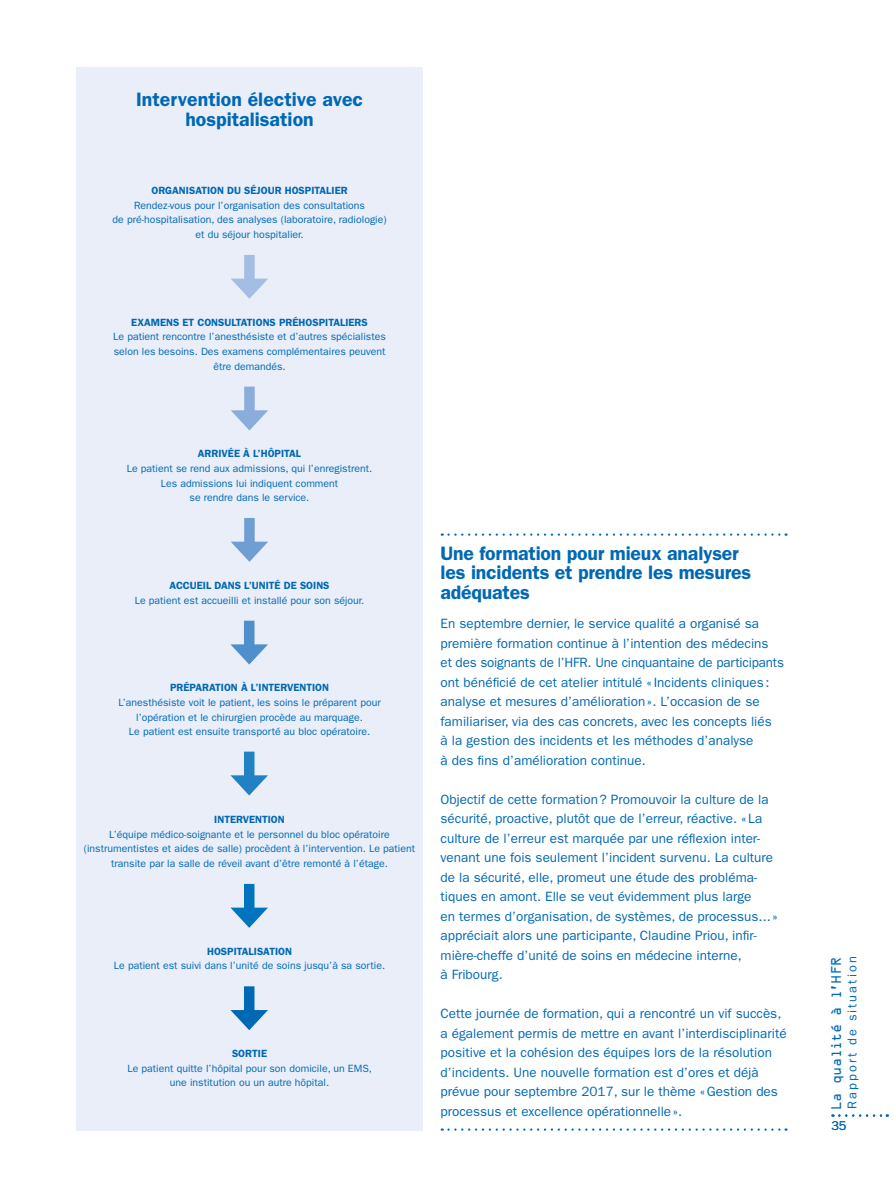
<style>
.page{position:relative;width:893px;height:1191px;background:#fff}
.page>*{position:absolute;margin:0;border:0;box-sizing:border-box;transform-origin:0 0}
.t1{font:600 19.5px/19.5px "ITC Franklin Gothic Std";letter-spacing:-.01em;color:#0068b4;text-align:center}
.t2{font:13.5px/19.5px "ITC Franklin Gothic Std";color:#0068b4}
.t3{font:12.75px "ITC Franklin Gothic Std";letter-spacing:.16em;color:#0068b4}
.t4{font:12.75px "OCRA Std";letter-spacing:-.025em;color:#0068b4}
.t5{font:10.5px/14.7px "ITC Franklin Gothic Std";color:#0068b4;text-align:center}
.t6{font:600 10.5px "ITC Franklin Gothic Std";color:#0068b4}
</style>
<div class="page">
<div style="left:77px;top:67px;width:346px;height:1063px;background:#e9eef9"></div>
<svg style="left:839px;top:1114px;width:49px;height:2px"></svg>
<div style="left:244px;top:255px;width:11px;height:32px;background:#a4bde3"></div>
<svg style="left:231px;top:279px;width:37px;height:20px"></svg>
<div style="left:244px;top:620px;width:10px;height:32px;background:#4e8fcc"></div>
<svg style="left:230px;top:644px;width:38px;height:20px"></svg>
<div style="left:244px;top:386px;width:11px;height:32px;background:#8aaddc"></div>
<svg style="left:231px;top:410px;width:37px;height:20px"></svg>
<div style="left:244px;top:751px;width:10px;height:32px;background:#2081c4"></div>
<svg style="left:230px;top:775px;width:38px;height:20px"></svg>
<div style="left:244px;top:518px;width:11px;height:31px;background:#6e9ed4"></div>
<svg style="left:231px;top:541px;width:37px;height:21px"></svg>
<div style="left:244px;top:884px;width:10px;height:31px;background:#0074bc"></div>
<svg style="left:230px;top:907px;width:38px;height:20px"></svg>
<div style="left:244px;top:986px;width:10px;height:32px;background:#0068b4"></div>
<svg style="left:230px;top:1010px;width:38px;height:20px"></svg>
<svg style="left:442px;top:533px;width:344px;height:3px"></svg>
<svg style="left:442px;top:1128px;width:344px;height:2px"></svg>
<h1 class="t1" style="left:136px;top:90px;width:229px">Intervention élective avec hospitalisation</h1>
<p class="t6" style="left:151px;top:184px;width:198px">ORGANISATION DU SÉJOUR HOSPITALIER</p>
<p class="t5" style="left:113px;top:198px;width:276px">Rendez-vous pour l’organisation des consultations<br>de pré-hospitalisation, des analyses (laboratoire, radiologie) et du séjour hospitalier.</p>
<p class="t6" style="left:131px;top:316px;width:238px">EXAMENS ET CONSULTATIONS PRÉHOSPITALIERS</p>
<p class="t5" style="left:113px;top:329px;width:274px">Le patient rencontre l’anesthésiste et d’autres spécialistes selon les besoins. Des examens complémentaires peuvent être demandés.</p>
<p class="t6" style="left:198px;top:447px;width:105px">ARRIVÉE À L’HÔPITAL</p>
<p class="t5" style="left:127px;top:461px;width:247px">Le patient se rend aux admissions, qui l’enregistrent.<br>Les admissions lui indiquent comment<br>se rendre dans le service.</p>
<p class="t6" style="left:169px;top:579px;width:162px">ACCUEIL DANS L’UNITÉ DE SOINS</p>
<p class="t5" style="left:135px;top:593px;width:231px">Le patient est accueilli et installé pour son séjour.</p>
<p class="t6" style="left:170px;top:681px;width:161px">PRÉPARATION À L’INTERVENTION</p>
<p class="t5" style="left:118px;top:695px;width:264px">L’anesthésiste voit le patient, les soins le préparent pour l’opération et le chirurgien procède au marquage.<br>Le patient est ensuite transporté au bloc opératoire.</p>
<p class="t6" style="left:214px;top:813px;width:72px">INTERVENTION</p>
<p class="t5" style="left:84px;top:827px;width:333px">L’équipe médico-soignante et le personnel du bloc opératoire (instrumentistes et aides de salle) procèdent à l’intervention. Le patient transite par la salle de réveil avant d’être remonté à l’étage.</p>
<p class="t6" style="left:207px;top:945px;width:86px">HOSPITALISATION</p>
<p class="t5" style="left:114px;top:958px;width:273px">Le patient est suivi dans l’unité de soins jusqu’à sa sortie.</p>
<p class="t6" style="left:232px;top:1047px;width:37px">SORTIE</p>
<p class="t5" style="left:128px;top:1061px;width:246px">Le patient quitte l’hôpital pour son domicile, un EMS, une institution ou un autre hôpital.</p>
<h1 class="t1" style="left:441px;top:543px;width:312px;text-align:left">Une formation pour mieux analyser les incidents et prendre les mesures adéquates</h1>
<p class="t2" style="left:441px;top:614px;width:345px">En septembre dernier, le service qualité a organisé sa première formation continue à l’intention des médecins<br>et des soignants de l’HFR. Une cinquantaine de participants ont bénéficié de cet atelier intitulé « Incidents cliniques: analyse et mesures d’amélioration». L’occasion de se familiariser, via des cas concrets, avec les concepts liés<br>à la gestion des incidents et les méthodes d’analyse<br>à des fins d’amélioration continue.</p>
<p class="t2" style="left:441px;top:789px;width:339px">Objectif de cette formation? Promouvoir la culture de la sécurité, proactive, plutôt que de l’erreur, réactive. « La culture de l’erreur est marquée par une réflexion inter&shy;venant une fois seulement l’incident survenu. La culture de la sécurité, elle, promeut une étude des probléma&shy;tiques en amont. Elle se veut évidemment plus large<br>en termes d’organisation, de systèmes, de processus... » appréciait alors une participante, Claudine Priou, infir&shy;mière-cheffe d’unité de soins en médecine interne,<br>à Fribourg.</p>
<p class="t2" style="left:441px;top:1003px;width:348px">Cette journée de formation, qui a rencontré un vif succès, a également permis de mettre en avant l’interdisciplinarité positive et la cohésion des équipes lors de la résolution d’incidents. Une nouvelle formation est d’ores et déjà prévue pour septembre 2017, sur le thème «Gestion des processus et excellence opérationnelle».</p>
<p class="t4" style="left:831px;top:1110px;width:155px;rotate:-90deg">La qualité à l’HFR</p>
<p class="t3" style="left:845px;top:1109px;width:154px;rotate:-90deg">Rapport de situation</p>
<p class="t3" style="left:831px;top:1118px;width:17px">35</p>
</div>
